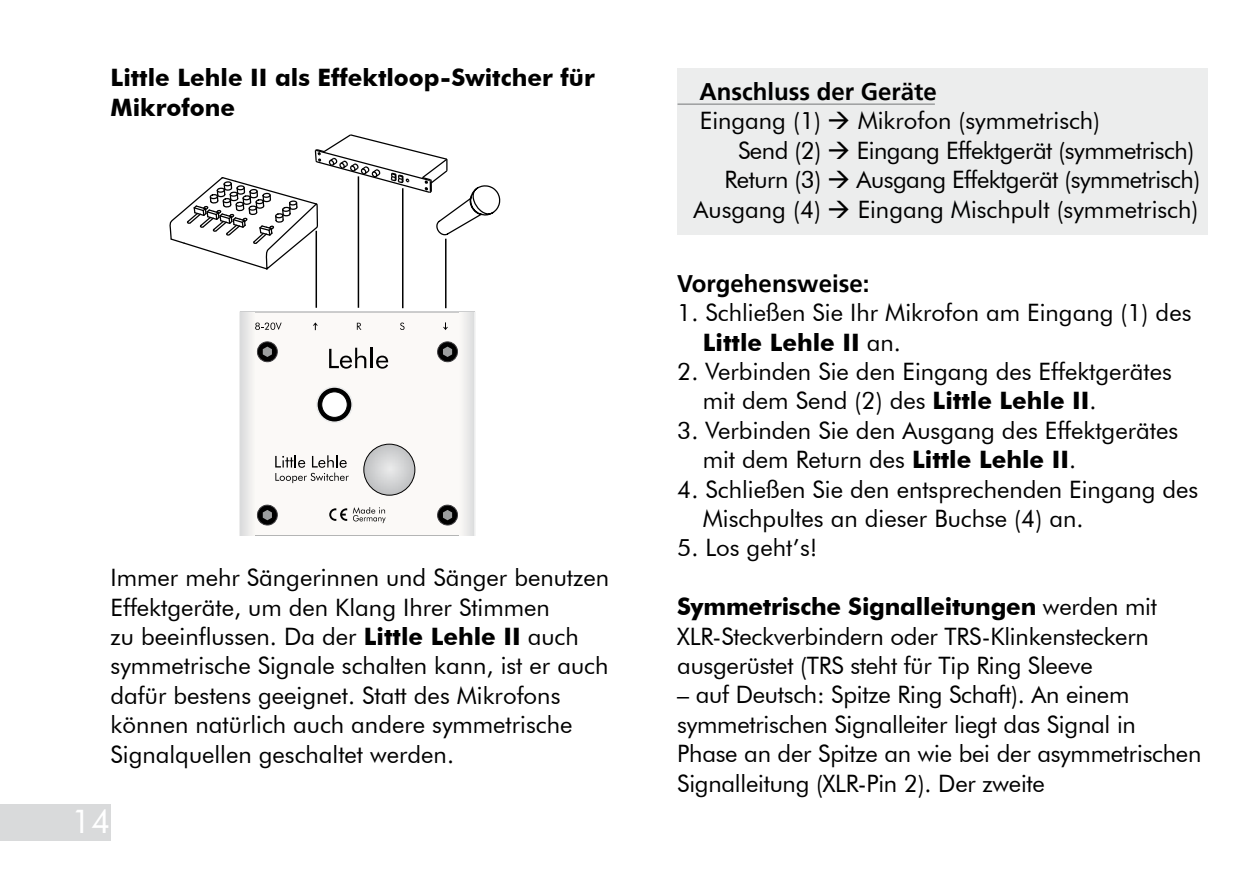
<style>
.page{position:relative;width:1259px;height:893px;background:#fff}
.page>*{position:absolute;margin:0;border:0;box-sizing:border-box;transform-origin:0 0}
.t1{font:33px "Futura BT";color:#fff}
.t2{font:24px/29.4px "Futura BT";color:#000}
.t3{font:24px "Futura BT";letter-spacing:-.02em;color:#000}
.t4{font:700 24px/29.4px "Futura BT";color:#000}
.t5{font:700 24px "Frutiger";color:#000}
.s1{font-weight:700}
</style>
<div class="page">
<div style="left:0;top:804px;width:111px;height:36px;background:#d9dadb"></div>
<div style="left:241px;top:312px;width:233px;height:223px;background:#fbf9f7"></div>
<svg style="left:169px;top:134px;width:331px;height:137px"></svg>
<hr style="left:445px;top:239px;width:1px;height:69px;background:#000">
<hr style="left:402px;top:188px;width:1px;height:120px;background:#000">
<hr style="left:358px;top:176px;width:1px;height:132px;background:#000">
<hr style="left:315px;top:231px;width:2px;height:77px;background:#000">
<div style="left:240px;top:312px;width:235px;height:224px;border:1px solid #9c9e9f"></div>
<svg style="left:400px;top:323px;width:4px;height:7px"></svg>
<svg style="left:357px;top:323px;width:4px;height:7px"></svg>
<svg style="left:329px;top:348px;width:37px;height:21px"></svg>
<hr style="left:370px;top:348px;width:3px;height:20px;background:#000">
<svg style="left:376px;top:356px;width:12px;height:13px"></svg>
<img style="left:240px;top:312px;width:14px;height:223px">
<img style="left:460px;top:312px;width:14px;height:223px">
<svg style="left:256px;top:504px;width:22px;height:22px"></svg>
<svg style="left:256px;top:341px;width:22px;height:22px"></svg>
<svg style="left:437px;top:504px;width:21px;height:22px"></svg>
<svg style="left:437px;top:341px;width:21px;height:22px"></svg>
<svg style="left:443px;top:322px;width:5px;height:8px"></svg>
<svg style="left:353px;top:507px;width:33px;height:16px"></svg>
<svg style="left:329px;top:508px;width:18px;height:13px"></svg>
<img style="left:364px;top:444px;width:51px;height:51px;border-radius:26px">
<div style="left:363px;top:444px;width:52px;height:51px;border:1px solid #000;border-radius:50%"></div>
<svg style="left:317px;top:387px;width:35px;height:35px"></svg>
<div style="left:316px;top:386px;width:37px;height:37px;border:2px solid #eceded;border-radius:50%"></div>
<div style="left:322px;top:392px;width:25px;height:25px;background:#fff;border-radius:50%"></div>
<div style="left:321px;top:392px;width:26px;height:25px;border:1px solid #000;border-radius:50%"></div>
<svg style="left:275px;top:455px;width:74px;height:28px"></svg>
<svg style="left:313px;top:322px;width:5px;height:8px"></svg>
<svg style="left:255px;top:323px;width:27px;height:7px"></svg>
<div style="left:677px;top:68px;width:531px;height:167px;background:#eceded"></div>
<hr style="left:677px;top:103px;width:258px;height:2px;background:#9c9e9f">
<p class="t4" style="left:111px;top:63px;width:485px">Little Lehle II als Effektloop-Switcher für<br>Mikrofone</p>
<p class="t2" style="left:111px;top:563px;width:500px">Immer mehr Sängerinnen und Sänger benutzen Effektgeräte, um den Klang Ihrer Stimmen<br>zu beeinflussen. Da der <span class="s1">Little Lehle II</span> auch symmetrische Signale schalten kann, ist er auch dafür bestens geeignet. Statt des Mikrofons können natürlich auch andere symmetrische Signalquellen geschaltet werden.</p>
<h1 class="t1" style="left:72px;top:802px;width:40px">14</h1>
<p class="t5" style="left:699px;top:78px;width:239px">Anschluss der Geräte</p>
<p class="t2" style="left:700px;top:106px;width:402px">Eingang (1) → Mikrofon (symmetrisch)</p>
<p class="t3" style="left:738px;top:136px;width:458px">Send (2) → Eingang Effektgerät (symmetrisch)</p>
<p class="t3" style="left:724px;top:165px;width:477px">Return (3) → Ausgang Effektgerät (symmetrisch)</p>
<p class="t2" style="left:693px;top:194px;width:506px">Ausgang (4) → Eingang Mischpult (symmetrisch)</p>
<p class="t5" style="left:677px;top:269px;width:194px">Vorgehensweise:</p>
<p class="t2" style="left:703px;top:298px;width:490px;text-indent:-26px">1. Schließen Sie Ihr Mikrofon am Eingang (1) des<br><span class="s1">Little Lehle II</span> an.</p>
<p class="t2" style="left:703px;top:357px;width:470px;text-indent:-26px">2. Verbinden Sie den Eingang des Effektgerätes mit dem Send (2) des <span class="s1">Little Lehle II</span>.</p>
<p class="t2" style="left:703px;top:415px;width:477px;text-indent:-26px">3. Verbinden Sie den Ausgang des Effektgerätes mit dem Return des <span class="s1">Little Lehle II</span>.</p>
<p class="t2" style="left:703px;top:474px;width:497px;text-indent:-26px">4. Schließen Sie den entsprechenden Eingang des<br>Mischpultes an dieser Buchse (4) an.</p>
<p class="t2" style="left:677px;top:533px;width:142px">5. Los geht’s!</p>
<p class="t2" style="left:677px;top:592px;width:481px"><span class="s1">Symmetrische Signalleitungen</span> werden mit<br>XLR-Steckverbindern oder TRS-Klinkensteckern ausgerüstet (TRS steht für Tip Ring Sleeve</p>
<p class="t2" style="left:677px;top:680px;width:525px">– auf Deutsch: Spitze Ring Schaft). An einem symmetrischen Signalleiter liegt das Signal in Phase an der Spitze an wie bei der asymmetrischen Signalleitung (XLR-Pin 2). Der zweite</p>
</div>
